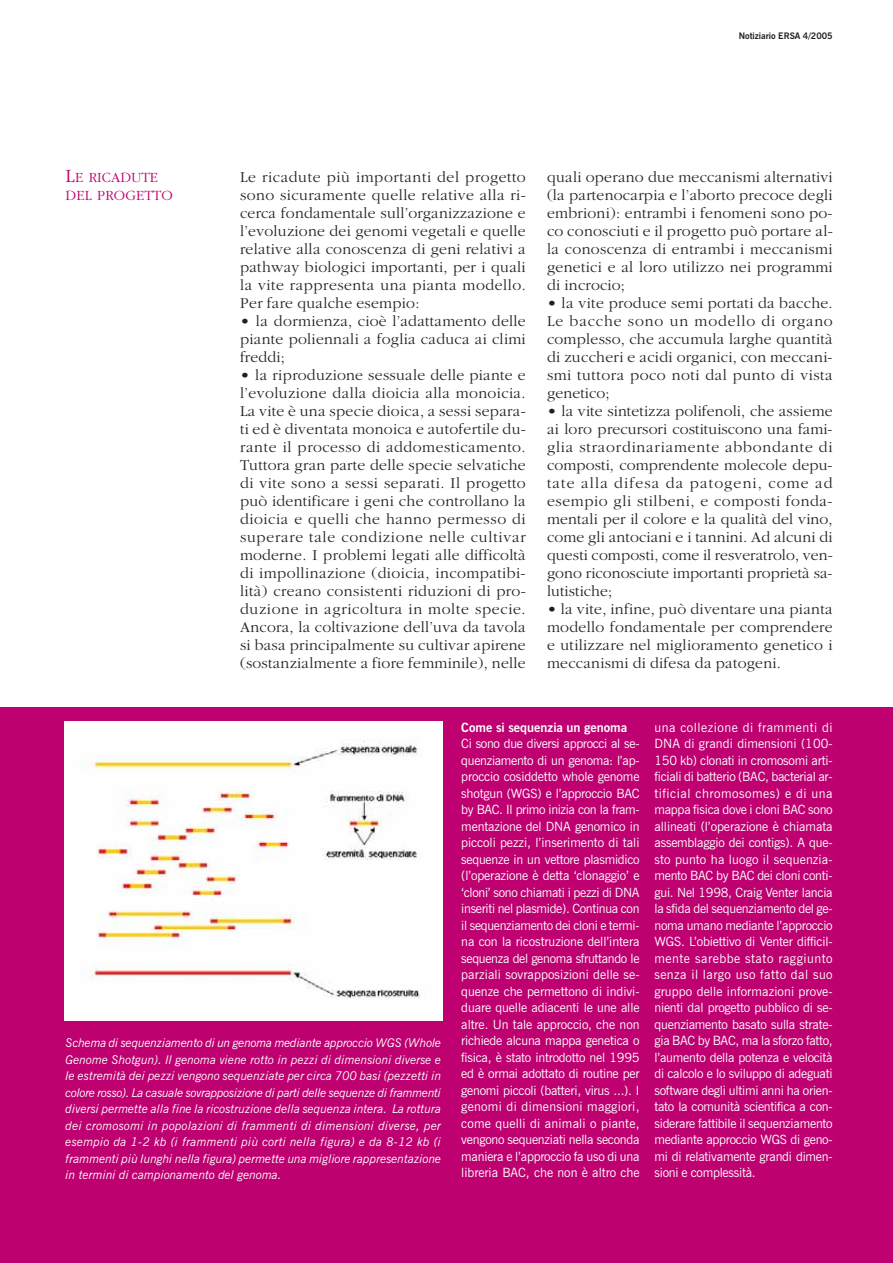
<style>
.page{position:relative;width:893px;height:1263px;background:#fff}
.page>*{position:absolute;margin:0;border:0;box-sizing:border-box;transform-origin:0 0}
.t1{font:300 15.75px/18px "Garamond";letter-spacing:.015em;color:#231f20;text-align:justify}
.t2{font:300 14.7px/18px "Garamond";color:#be0071}
.t3{font:12.75px/16.5px "News Gothic BT";letter-spacing:-.02em;color:#fff;text-align:justify}
.t4{font:700 12.75px "News Gothic BT";color:#fff}
.t5{font:italic 12px/16.5px "News Gothic BT";color:#fff;text-align:justify}
.t6{font:700 9px "News Gothic BT";color:#231f20}
.s1{font-size:19.5px}
</style>
<div class="page">
<div style="left:0;top:708px;width:892px;height:555px;background:#be0071"></div>
<img style="left:64px;top:722px;width:379px;height:298px">
<p class="t2" style="left:66px;top:169px;width:109px"><span class="s1">L</span>E RICADUTE<br>DEL PROGETTO</p>
<p class="t6" style="left:738px;top:33px;width:95px">Notiziario ERSA 4/2005</p>
<p class="t1" style="left:240px;top:169px;width:287px">Le ricadute più importanti del progetto sono sicuramente quelle relative alla ri&shy;cerca fondamentale sull’organizzazione e l’evoluzione dei genomi vegetali e quelle relative alla conoscenza di geni relativi a pathway biologici importanti, per i quali la vite rappresenta una pianta modello.<br>Per fare qualche esempio:</p>
<p class="t1" style="left:240px;top:313px;width:287px">• la dormienza, cioè l’adattamento delle piante poliennali a foglia caduca ai climi freddi;</p>
<p class="t1" style="left:240px;top:367px;width:287px">• la riproduzione sessuale delle piante e l’evoluzione dalla dioicia alla monoicia.<br>La vite è una specie dioica, a sessi separa&shy;ti ed è diventata monoica e autofertile du&shy;rante il processo di addomesticamento.<br>Tuttora gran parte delle specie selvatiche di vite sono a sessi separati. Il progetto può identificare i geni che controllano la dioicia e quelli che hanno permesso di superare tale condizione nelle cultivar moderne. I problemi legati alle difficoltà di impollinazione (dioicia, incompatibi&shy;lità) creano consistenti riduzioni di pro&shy;duzione in agricoltura in molte specie.<br>Ancora, la coltivazione dell’uva da tavola si basa principalmente su cultivar apirene (sostanzialmente a fiore femminile), nelle</p>
<p class="t1" style="left:547px;top:169px;width:287px">quali operano due meccanismi alternativi (la partenocarpia e l’aborto precoce degli embrioni): entrambi i fenomeni sono po&shy;co conosciuti e il progetto può portare al&shy;la conoscenza di entrambi i meccanismi genetici e al loro utilizzo nei programmi di incrocio;</p>
<p class="t1" style="left:547px;top:295px;width:287px">• la vite produce semi portati da bacche.<br>Le bacche sono un modello di organo complesso, che accumula larghe quantità di zuccheri e acidi organici, con meccani&shy;smi tuttora poco noti dal punto di vista genetico;</p>
<p class="t1" style="left:547px;top:403px;width:287px">• la vite sintetizza polifenoli, che assieme ai loro precursori costituiscono una fami&shy;glia straordinariamente abbondante di composti, comprendente molecole depu&shy;tate alla difesa da patogeni, come ad esempio gli stilbeni, e composti fonda&shy;mentali per il colore e la qualità del vino, come gli antociani e i tannini. Ad alcuni di questi composti, come il resveratrolo, ven&shy;gono riconosciute importanti proprietà sa&shy;lutistiche;</p>
<p class="t1" style="left:547px;top:601px;width:287px">• la vite, infine, può diventare una pianta modello fondamentale per comprendere e utilizzare nel miglioramento genetico i meccanismi di difesa da patogeni.</p>
<p class="t5" style="left:66px;top:1036px;width:377px">Schema di sequenziamento di un genoma mediante approccio WGS (Whole Genome Shotgun). Il genoma viene rotto in pezzi di dimensioni diverse e le estremità dei pezzi vengono sequenziate per circa 700 basi (pezzetti in colore rosso). La casuale sovrapposizione di parti delle sequenze di frammenti diversi permette alla fine la ricostruzione della sequenza intera. La rottura dei cromosomi in popolazioni di frammenti di dimensioni diverse, per esempio da 1-2 kb (i frammenti più corti nella figura) e da 8-12 kb (i frammenti più lunghi nella figura) permette una migliore rappresentazione in termini di campionamento del genoma.</p>
<p class="t4" style="left:461px;top:723px;width:168px">Come si sequenzia un genoma</p>
<p class="t3" style="left:461px;top:737px;width:180px">Ci sono due diversi approcci al se&shy;quenziamento di un genoma: l’ap&shy;proccio cosiddetto whole genome shotgun (WGS) e l’approccio BAC by BAC. Il primo inizia con la fram&shy;mentazione del DNA genomico in piccoli pezzi, l’inserimento di tali sequenze in un vettore plasmidico (l’operazione è detta ‘clonaggio’ e ‘cloni’ sono chiamati i pezzi di DNA inseriti nel plasmide). Continua con il sequenziamento dei cloni e termi&shy;na con la ricostruzione dell’intera sequenza del genoma sfruttando le parziali sovrapposizioni delle se&shy;quenze che permettono di indivi&shy;duare quelle adiacenti le une alle altre. Un tale approccio, che non richiede alcuna mappa genetica o fisica, è stato introdotto nel 1995 ed è ormai adottato di routine per genomi piccoli (batteri, virus ...). I genomi di dimensioni maggiori, come quelli di animali o piante, vengono sequenziati nella seconda maniera e l’approccio fa uso di una libreria BAC, che non è altro che</p>
<p class="t3" style="left:654px;top:721px;width:180px">una collezione di frammenti di DNA di grandi dimensioni (100- 150 kb) clonati in cromosomi arti&shy;ficiali di batterio (BAC, bacterial ar&shy;tificial chromosomes) e di una mappa fisica dove i cloni BAC sono allineati (l’operazione è chiamata assemblaggio dei contigs). A que&shy;sto punto ha luogo il sequenzia&shy;mento BAC by BAC dei cloni conti&shy;gui. Nel 1998, Craig Venter lancia la sfida del sequenziamento del ge&shy;noma umano mediante l’approccio WGS. L’obiettivo di Venter difficil&shy;mente sarebbe stato raggiunto senza il largo uso fatto dal suo gruppo delle informazioni prove&shy;nienti dal progetto pubblico di se&shy;quenziamento basato sulla strate&shy;gia BAC by BAC, ma la sforzo fatto, l’aumento della potenza e velocità di calcolo e lo sviluppo di adeguati software degli ultimi anni ha orien&shy;tato la comunità scientifica a con&shy;siderare fattibile il sequenziamento mediante approccio WGS di geno&shy;mi di relativamente grandi dimen&shy;sioni e complessità.</p>
</div>
